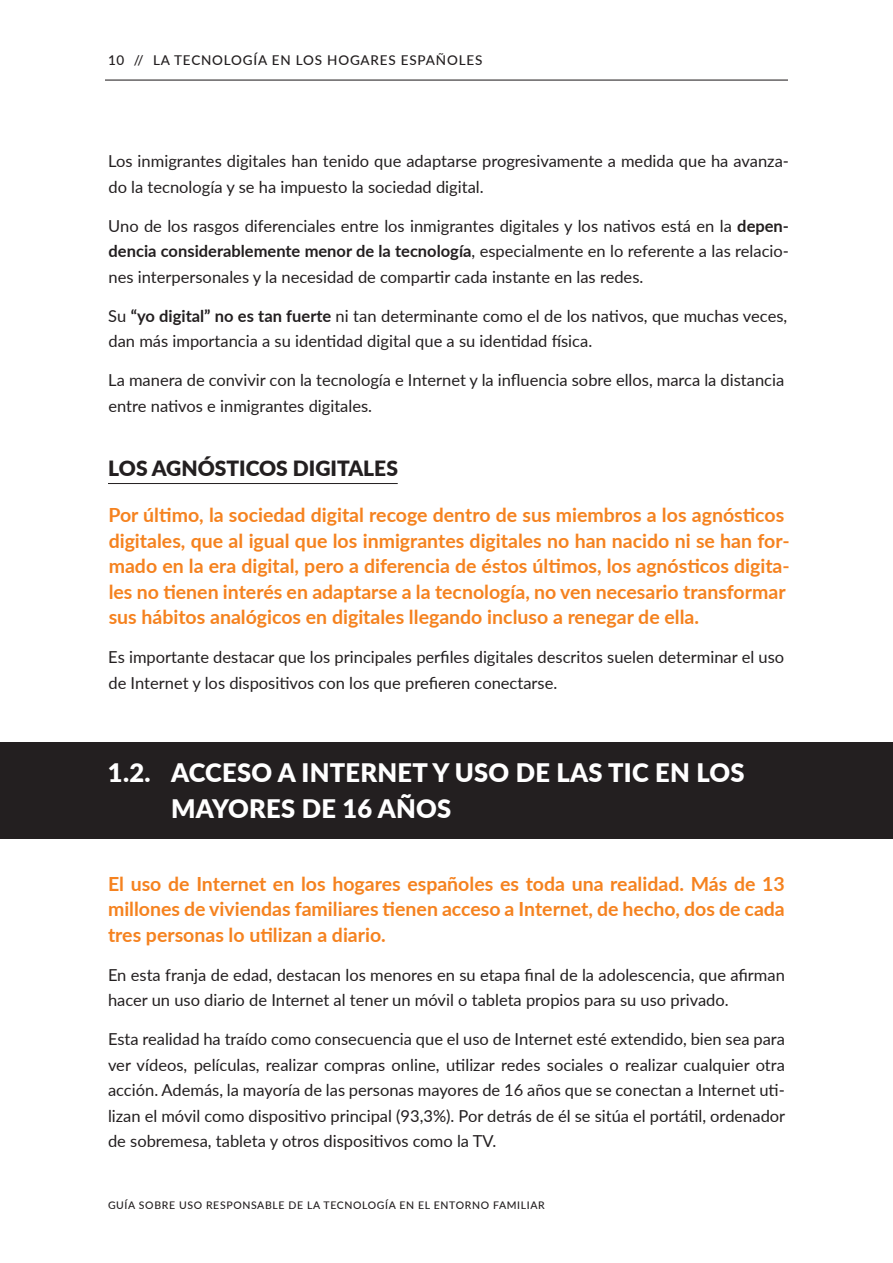
<style>
.page{position:relative;width:893px;height:1263px;background:#fff}
.page>*{position:absolute;margin:0;border:0;box-sizing:border-box;transform-origin:0 0}
.t1{font:900 25.5px/36px "Lato";letter-spacing:.01em;color:#fff}
.t2{font:900 21px "Lato";color:#231f20}
.t3{font:700 19.5px/25.5px "Lato";color:#f5821f}
.t4{font:16.5px/25.5px "Lato";color:#231f20}
.t5{font:500 13.5px "Lato";letter-spacing:.06em;color:#231f20}
.t6{font:500 10.5px "Lato";letter-spacing:.06em;color:#231f20}
.s1{font-weight:700}
</style>
<div class="page">
<hr style="left:108px;top:483px;width:290px;height:1px;background:#231f20">
<div style="left:0;top:742px;width:893px;height:97px;background:#231f20"></div>
<hr style="left:105px;top:80px;width:683px;height:1px;background:#231f20">
<p class="t5" style="left:108px;top:50px;width:376px">10 // LA TECNOLOGÍA EN LOS HOGARES ESPAÑOLES</p>
<p class="t4" style="left:108px;top:148px;width:682px">Los inmigrantes digitales han tenido que adaptarse progresivamente a medida que ha avanza&shy;do la tecnología y se ha impuesto la sociedad digital.</p>
<p class="t4" style="left:108px;top:212px;width:682px;text-align:justify">Uno de los rasgos diferenciales entre los inmigrantes digitales y los nativos está en la <span class="s1">depen&shy;dencia considerablemente menor de la tecnología</span>, especialmente en lo referente a las relacio&shy;nes interpersonales y la necesidad de compartir cada instante en las redes.</p>
<p class="t4" style="left:108px;top:302px;width:681px">Su <span class="s1">“yo digital” no es tan fuerte</span> ni tan determinante como el de los nativos, que muchas veces, dan más importancia a su identidad digital que a su identidad física.</p>
<p class="t4" style="left:108px;top:367px;width:677px">La manera de convivir con la tecnología e Internet y la influencia sobre ellos, marca la distancia entre nativos e inmigrantes digitales.</p>
<p class="t2" style="left:108px;top:453px;width:291px">LOS AGNÓSTICOS DIGITALES</p>
<p class="t3" style="left:108px;top:501px;width:683px">Por último, la sociedad digital recoge dentro de sus miembros a los agnósticos digitales, que al igual que los inmigrantes digitales no han nacido ni se han for&shy;mado en la era digital, pero a diferencia de éstos últimos, los agnósticos digita&shy;les no tienen interés en adaptarse a la tecnología, no ven necesario transformar sus hábitos analógicos en digitales llegando incluso a renegar de ella.</p>
<p class="t4" style="left:108px;top:644px;width:677px">Es importante destacar que los principales perfiles digitales descritos suelen determinar el uso de Internet y los dispositivos con los que prefieren conectarse.</p>
<h1 class="t1" style="left:108px;top:753px;width:44px">1.2.</h1>
<h1 class="t1" style="left:171px;top:753px;width:575px">ACCESO A INTERNET Y USO DE LAS TIC EN LOS<br>MAYORES DE 16 AÑOS</h1>
<p class="t3" style="left:108px;top:870px;width:678px;text-align:justify">El uso de Internet en los hogares españoles es toda una realidad. Más de 13 millones de viviendas familiares tienen acceso a Internet, de hecho, dos de cada tres personas lo utilizan a diario.</p>
<p class="t4" style="left:108px;top:961px;width:678px">En esta franja de edad, destacan los menores en su etapa final de la adolescencia, que afirman hacer un uso diario de Internet al tener un móvil o tableta propios para su uso privado.</p>
<p class="t4" style="left:108px;top:1026px;width:679px;text-align:justify">Esta realidad ha traído como consecuencia que el uso de Internet esté extendido, bien sea para ver vídeos, películas, realizar compras online, utilizar redes sociales o realizar cualquier otra acción. Además, la mayoría de las personas mayores de 16 años que se conectan a Internet uti&shy;lizan el móvil como dispositivo principal (93,3%). Por detrás de él se sitúa el portátil, ordenador de sobremesa, tableta y otros dispositivos como la TV.</p>
<p class="t6" style="left:108px;top:1197px;width:438px">GUÍA SOBRE USO RESPONSABLE DE LA TECNOLOGÍA EN EL ENTORNO FAMILIAR</p>
</div>
